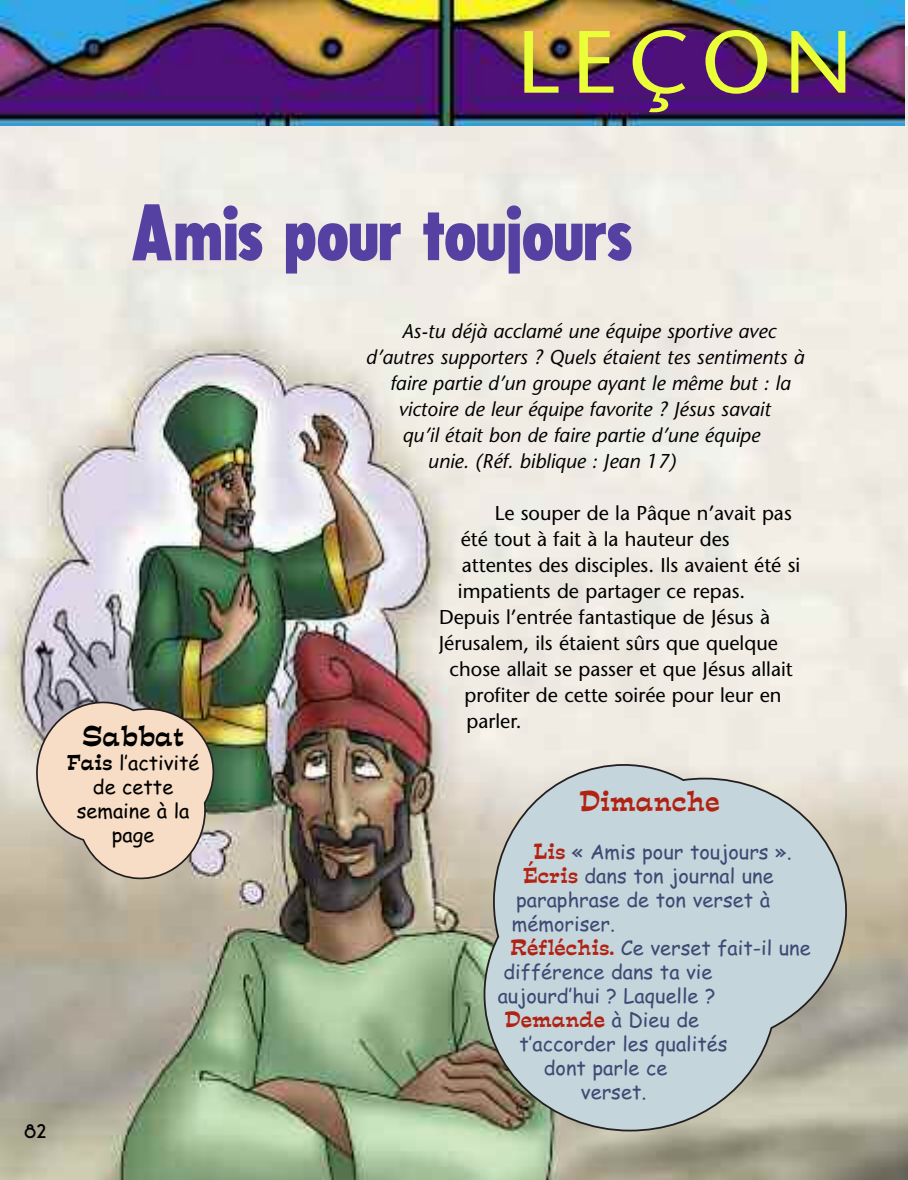
<style>
.page{position:relative;width:908px;height:1180px;background:#fff}
.page>*{position:absolute;margin:0;border:0;box-sizing:border-box;transform-origin:0 0}
.t1{font:88px "Stone Sans";letter-spacing:.145em;color:#ebff38}
.t2{font:80px "Phelan Bold Cond";color:#5441a2}
.t3{font:26px "Estro Font";color:#b22213}
.t4{font:26px "Estro Font";color:#000}
.t5{font:20px "Stone Sans";color:#000}
.t6{font:italic 20px "Stone Sans";color:#000}
.t7{font:20px "Comic Sans MS";color:#414873}
.t8{font:20px/24px "Comic Sans MS";color:#000;text-align:center}
.t9{font:20px "Estro Font";color:#b22213}
.t10{font:700 20px "New Garden";color:#000}
.s1{font-family:"Estro Font"}
.s2{font-family:"Estro Font";color:#b22213}
.s3{font-family:"Comic Sans MS";color:#414873}
</style>
<div class="page">
<img style="left:0;top:46px;width:907px;height:1133px">
<img style="left:0;top:0;width:904px;height:125px">
<svg style="left:227px;top:873px;width:7px;height:17px"></svg>
<svg style="left:34px;top:699px;width:182px;height:181px;background:#dcc8b2"></svg>
<svg style="left:482px;top:763px;width:365px;height:369px;background:#c0cdcd"></svg>
<h1 class="t1" style="left:516px;top:28px;width:337px">LEÇON</h1>
<p class="t10" style="left:24px;top:1119px;width:24px">82</p>
<h2 class="t2" style="left:132px;top:186px;width:504px">Amis pour toujours</h2>
<h3 class="t4" style="left:82px;top:721px;width:103px">Sabbat</h3>
<p class="t8" style="left:67px;top:751px;width:134px"><span class="s1">Fais</span> l’activité de cette semaine à la page</p>
<p class="t6" style="left:401px;top:323px;width:375px">As-tu déjà acclamé une équipe sportive avec</p>
<p class="t6" style="left:365px;top:349px;width:439px">d’autres supporters ? Quels étaient tes sentiments à</p>
<p class="t6" style="left:390px;top:375px;width:401px">faire partie d’un groupe ayant le même but : la</p>
<p class="t6" style="left:398px;top:401px;width:373px">victoire de leur équipe favorite ? Jésus savait</p>
<p class="t6" style="left:402px;top:427px;width:359px">qu’il était bon de faire partie d’une équipe</p>
<p class="t6" style="left:427px;top:453px;width:250px">unie. (Réf. biblique : Jean 17)</p>
<p class="t5" style="left:494px;top:505px;width:298px">Le souper de la Pâque n’avait pas</p>
<p class="t5" style="left:460px;top:531px;width:270px">été tout à fait à la hauteur des</p>
<p class="t5" style="left:461px;top:557px;width:340px">attentes des disciples. Ils avaient été si</p>
<p class="t5" style="left:457px;top:583px;width:289px">impatients de partager ce repas.</p>
<p class="t5" style="left:439px;top:609px;width:332px">Depuis l’entrée fantastique de Jésus à</p>
<p class="t5" style="left:438px;top:635px;width:340px">Jérusalem, ils étaient sûrs que quelque</p>
<p class="t5" style="left:449px;top:661px;width:344px">chose allait se passer et que Jésus allait</p>
<p class="t5" style="left:464px;top:687px;width:318px">profiter de cette soirée pour leur en</p>
<p class="t5" style="left:466px;top:713px;width:57px">parler.</p>
<h3 class="t3" style="left:579px;top:786px;width:142px">Dimanche</h3>
<p class="t7" style="left:533px;top:840px;width:260px"><span class="s2">Lis</span> « Amis pour toujours ».</p>
<p class="t7" style="left:523px;top:864px;width:252px"><span class="s2">Écris</span> dans ton journal une</p>
<p class="t7" style="left:516px;top:888px;width:255px">paraphrase de ton verset à</p>
<p class="t7" style="left:511px;top:912px;width:105px">mémoriser.</p>
<p class="t7" style="left:510px;top:936px;width:301px"><span class="s2">Réfléchis.</span> Ce verset fait-il une</p>
<p class="t7" style="left:503px;top:960px;width:210px">différence dans ta vie</p>
<p class="t7" style="left:497px;top:984px;width:219px">aujourd’hui ? Laquelle ?</p>
<p class="t9" style="left:504px;top:1008px;width:196px">Demande <span class="s3">à Dieu de</span></p>
<p class="t7" style="left:519px;top:1032px;width:209px">t’accorder les qualités</p>
<p class="t7" style="left:543px;top:1056px;width:125px">dont parle ce</p>
<p class="t7" style="left:580px;top:1080px;width:67px">verset.</p>
</div>
